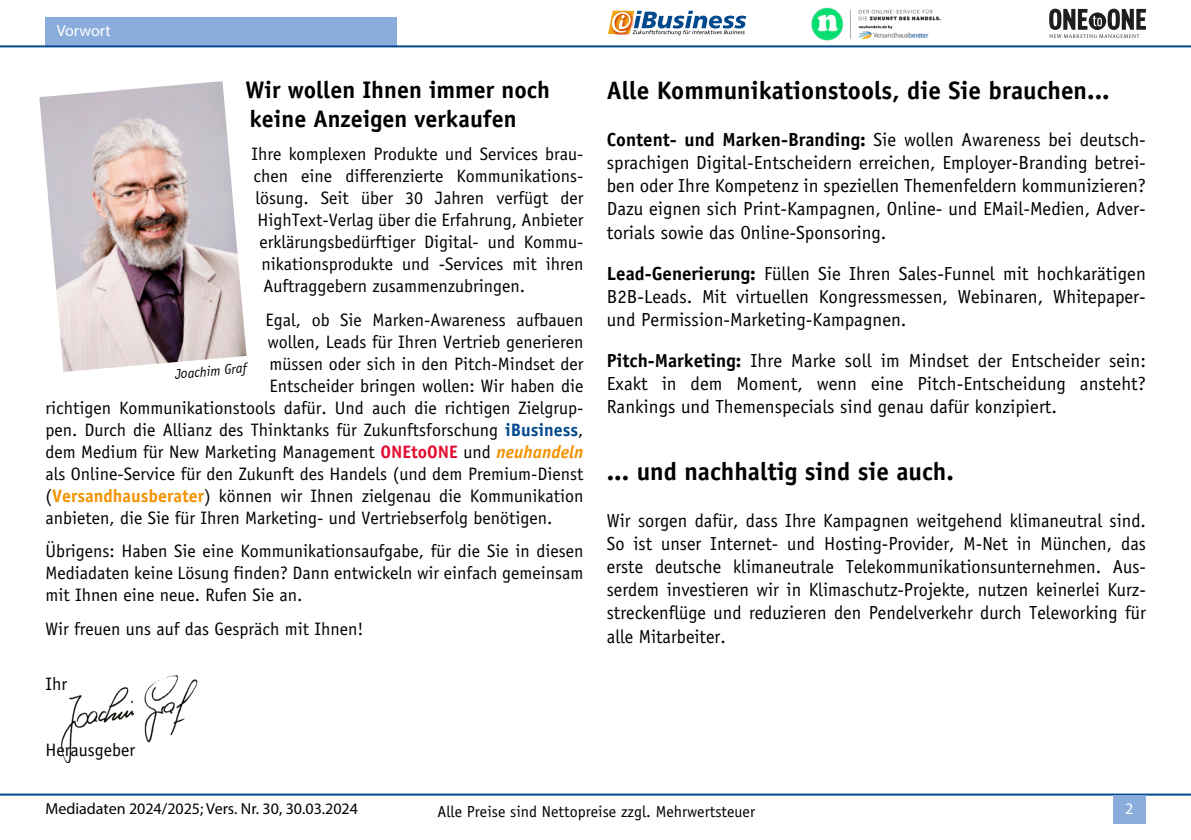
<style>
.page{position:relative;width:1191px;height:840px;background:#fff}
.page>*{position:absolute;margin:0;border:0;box-sizing:border-box;transform-origin:0 0}
.t1{font:700 25.2px "Officina Sans";color:#000}
.t2{font:700 24px/28.8px "Officina Sans";color:#000}
.t3{font:19px/23.2px "Officina Sans";color:#000;text-align:justify}
.t4{font:18px/22px "Officina Sans";color:#000;text-align:justify}
.t5{font:16px "Officina Sans";color:#000}
.t6{font:16px "Myriad Pro";color:#000}
.t7{font:16px "Myriad Pro";color:#fff}
.t8{font:italic 14px "Officina Sans";color:#000}
.s1{font-weight:700;color:#00498d}
.s2{font-weight:700;color:#e30c30}
.s3{font-weight:700;font-style:italic;color:#f39200}
.s4{font-weight:700;color:#f39200}
.s5{font-weight:700}
</style>
<div class="page">
<hr style="left:0;top:793px;width:1191px;height:2px;background:#00498d">
<div style="left:45px;top:17px;width:352px;height:28px;background:#8baddc"></div>
<hr style="left:0;top:45px;width:1191px;height:2px;background:#00498d">
<div style="left:1113px;top:795px;width:32px;height:28px;background:#8baddc"></div>
<svg style="left:1049px;top:9px;width:97px;height:29px"></svg>
<svg style="left:608px;top:11px;width:138px;height:24px"></svg>
<img style="left:811px;top:7px;width:130px;height:34px">
<img style="left:39px;top:81px;width:207px;height:291px">
<img style="left:62px;top:675px;width:136px;height:87px">
<p class="t7" style="left:57px;top:21px;width:56px">Vorwort</p>
<h2 class="t2" style="left:245px;top:75px;width:306px">Wir wollen Ihnen immer noch keine Anzeigen verkaufen</h2>
<p class="t4" style="left:251px;top:143px;width:334px">Ihre komplexen Produkte und Services brau-</p>
<p class="t4" style="left:253px;top:165px;width:332px">chen eine differenzierte Kommunikations-</p>
<p class="t4" style="left:255px;top:187px;width:330px">lösung. Seit über 30 Jahren verfügt der</p>
<p class="t4" style="left:257px;top:209px;width:328px">HighText-Verlag über die Erfahrung, Anbieter</p>
<p class="t4" style="left:259px;top:231px;width:326px">erklärungsbedürftiger Digital- und Kommu-</p>
<p class="t4" style="left:261px;top:253px;width:324px">nikationsprodukte und -Services mit ihren</p>
<p class="t4" style="left:263px;top:275px;width:263px">Auftraggebern zusammenzubringen.</p>
<p class="t4" style="left:265px;top:308px;width:319px">Egal, ob Sie Marken-Awareness aufbauen</p>
<p class="t4" style="left:267px;top:330px;width:317px">wollen, Leads für Ihren Vertrieb generieren</p>
<p class="t4" style="left:269px;top:352px;width:315px">müssen oder sich in den Pitch-Mindset der</p>
<p class="t4" style="left:269px;top:374px;width:315px">Entscheider bringen wollen: Wir haben die</p>
<p class="t4" style="left:45px;top:396px;width:539px">richtigen Kommunikationstools dafür. Und auch die richtigen Zielgrup-</p>
<p class="t4" style="left:45px;top:418px;width:539px">pen. Durch die Allianz des Thinktanks für Zukunftsforschung <span class="s1">iBusiness</span>,</p>
<p class="t4" style="left:45px;top:440px;width:540px">dem Medium für New Marketing Management <span class="s2">ONEtoONE</span> und <span class="s3">neuhandeln</span></p>
<p class="t4" style="left:45px;top:462px;width:539px">als Online-Service für den Zukunft des Handels (und dem Premium-Dienst</p>
<p class="t4" style="left:45px;top:484px;width:539px">(<span class="s4">Versandhausberater</span>) können wir Ihnen zielgenau die Kommunikation</p>
<p class="t4" style="left:45px;top:506px;width:509px">anbieten, die Sie für Ihren Marketing- und Vertriebserfolg benötigen.</p>
<p class="t4" style="left:45px;top:540px;width:540px">Übrigens: Haben Sie eine Kommunikationsaufgabe, für die Sie in diesen Mediadaten keine Lösung finden? Dann entwickeln wir einfach gemeinsam mit Ihnen eine neue. Rufen Sie an.</p>
<p class="t4" style="left:45px;top:617px;width:320px">Wir freuen uns auf das Gespräch mit Ihnen!</p>
<p class="t4" style="left:45px;top:672px;width:23px">Ihr</p>
<p class="t8" style="left:174px;top:365px;width:74px;rotate:-5deg">Joachim Graf</p>
<p class="t4" style="left:45px;top:738px;width:91px">Herausgeber</p>
<h1 class="t1" style="left:607px;top:75px;width:504px">Alle Kommunikationstools, die Sie brauchen...</h1>
<p class="t3" style="left:607px;top:128px;width:540px"><span class="s5">Content- und Marken-Branding:</span> Sie wollen Awareness bei deutsch&shy;sprachigen Digital-Entscheidern erreichen, Employer-Branding betrei&shy;ben oder Ihre Kompetenz in speziellen Themenfeldern kommunizieren?<br>Dazu eignen sich Print-Kampagnen, Online- und EMail-Medien, Adver&shy;torials sowie das Online-Sponsoring.</p>
<p class="t3" style="left:607px;top:261px;width:540px"><span class="s5">Lead-Generierung:</span> Füllen Sie Ihren Sales-Funnel mit hochkarätigen B2B-Leads. Mit virtuellen Kongressmessen, Webinaren, Whitepaper&shy;und Permission-Marketing-Kampagnen.</p>
<p class="t3" style="left:607px;top:348px;width:540px"><span class="s5">Pitch-Marketing:</span> Ihre Marke soll im Mindset der Entscheider sein:<br>Exakt in dem Moment, wenn eine Pitch-Entscheidung ansteht?<br>Rankings und Themenspecials sind genau dafür konzipiert.</p>
<h1 class="t1" style="left:607px;top:455px;width:348px">... und nachhaltig sind sie auch.</h1>
<p class="t3" style="left:607px;top:508px;width:540px">Wir sorgen dafür, dass Ihre Kampagnen weitgehend klimaneutral sind.<br>So ist unser Internet- und Hosting-Provider, M-Net in München, das erste deutsche klimaneutrale Telekommunikationsunternehmen. Aus&shy;serdem investieren wir in Klimaschutz-Projekte, nutzen keinerlei Kurz&shy;streckenflüge und reduzieren den Pendelverkehr durch Teleworking für alle Mitarbeiter.</p>
<p class="t6" style="left:45px;top:797px;width:314px">Mediadaten 2024/2025; Vers. Nr. 30, 30.03.2024</p>
<p class="t5" style="left:437px;top:801px;width:319px">Alle Preise sind Nettopreise zzgl. Mehrwertsteuer</p>
<p class="t7" style="left:1125px;top:798px;width:10px">2</p>
</div>
